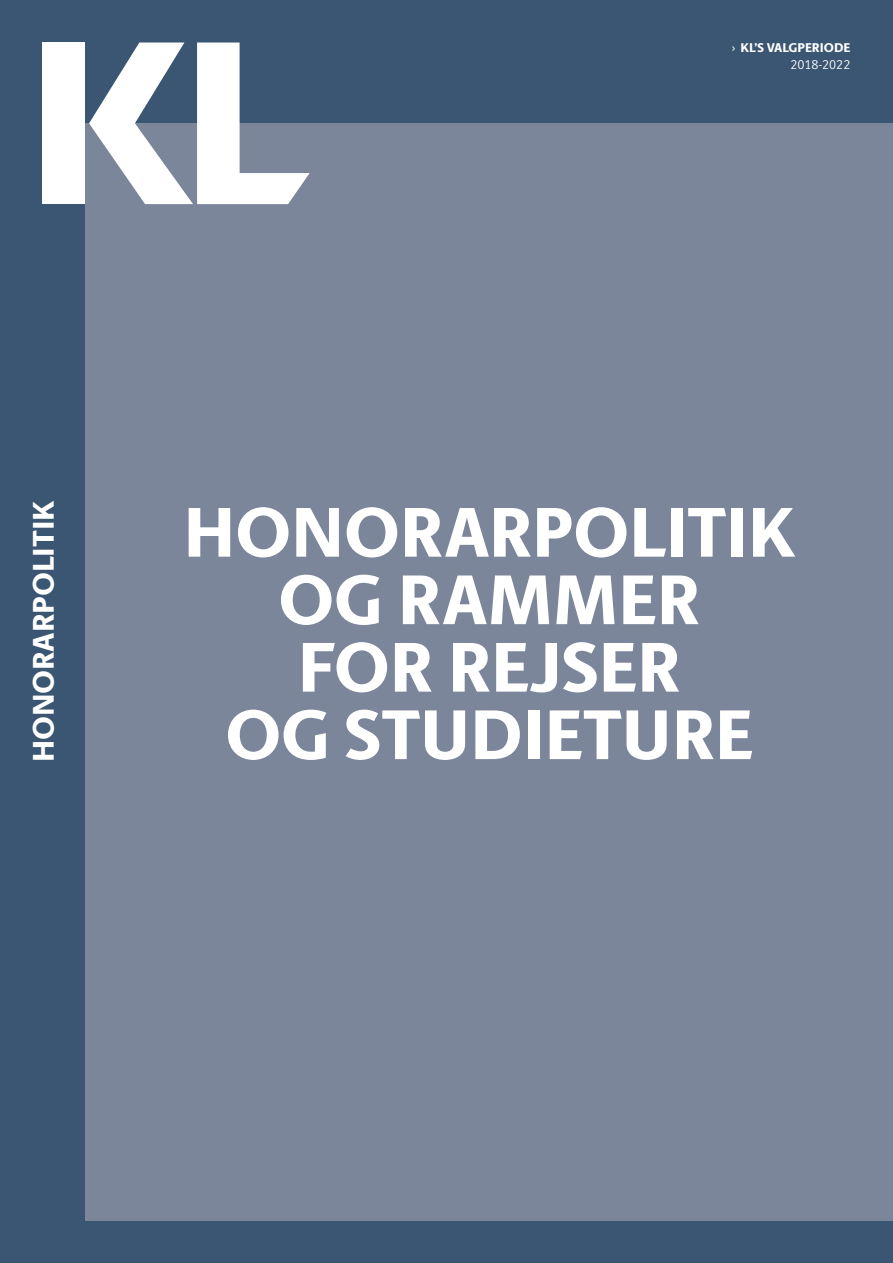
<style>
.page{position:relative;width:893px;height:1263px;background:#3b5672}
.page>*{position:absolute;margin:0;border:0;box-sizing:border-box;transform-origin:0 0}
.t1{font:800 70.5px/67.5px "ID Sans";letter-spacing:-.005em;color:#fff;text-align:center}
.t2{font:800 30px "ID Sans";color:#fff}
.t3{font:800 12.75px/17.2px "ID Sans";color:#fff;text-align:right}
.s1{font-weight:300}
</style>
<div class="page">
<div style="left:85px;top:123px;width:808px;height:1097px;background:#7c869b"></div>
<div style="left:43px;top:43px;width:42px;height:161px;background:#fff"></div>
<svg style="left:89px;top:43px;width:221px;height:161px"></svg>
<p class="t3" style="left:732px;top:39px;width:120px"><span class="s1">›</span> KL’S VALGPERIODE<br><span class="s1">2018-2022</span></p>
<p class="t2" style="left:25px;top:762px;width:263px;rotate:-90deg">HONORARPOLITIK</p>
<p class="t1" style="left:183px;top:499px;width:613px">HONORARPOLITIK<br>OG RAMMER<br>FOR REJSER<br>OG STUDIETURE</p>
</div>
